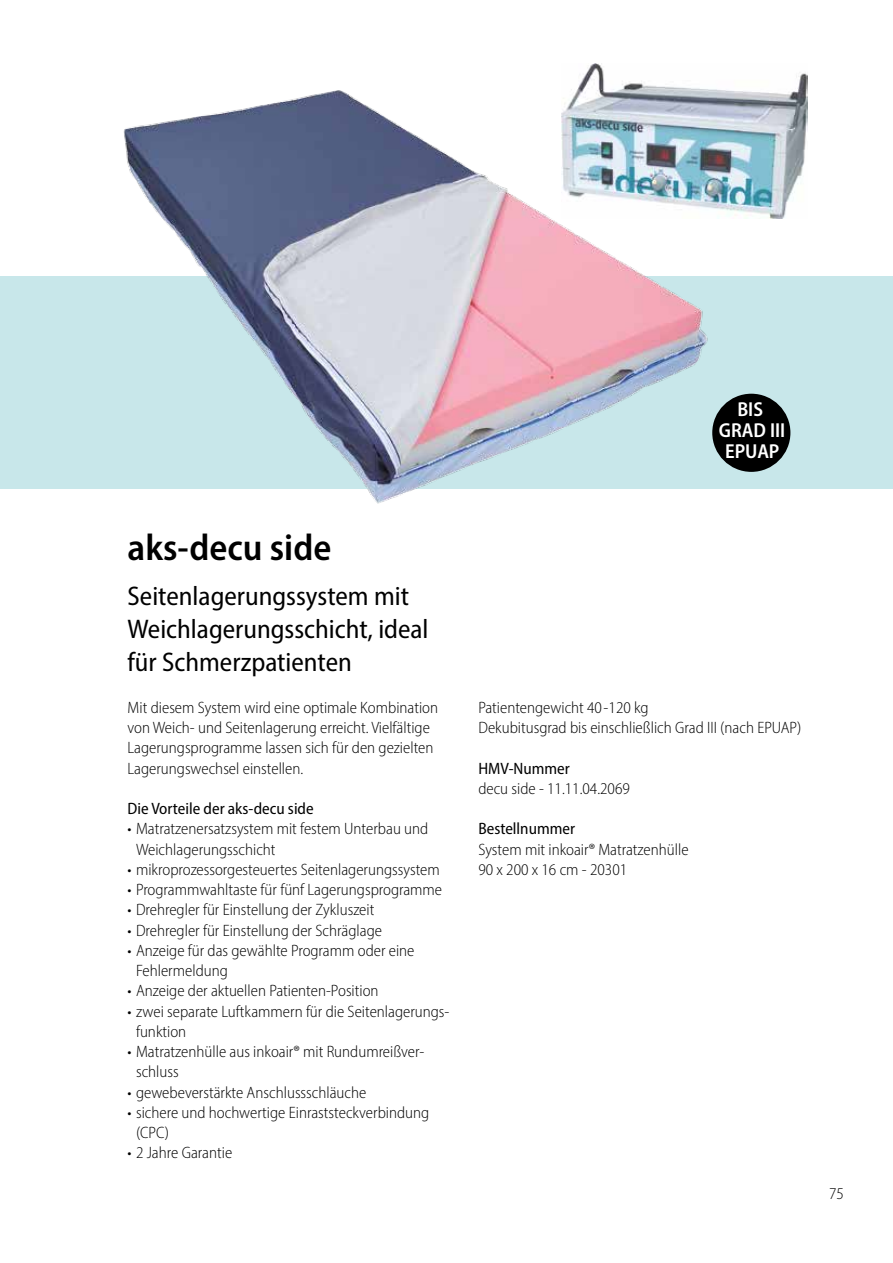
<style>
.page{position:relative;width:893px;height:1263px;background:#fff}
.page>*{position:absolute;margin:0;border:0;box-sizing:border-box;transform-origin:0 0}
.t1{font:600 semi-condensed 37.5px "Myriad Pro";color:#000}
.t2{font:semi-condensed 27px/33px "Myriad Pro";color:#000}
.t3{font:600 semi-condensed 20.25px/21px "Myriad Pro";color:#fff;text-align:center}
.t4{font:300 semi-condensed 16.5px/20.2px "Myriad Pro";color:#000}
.t5{font:semi-condensed 16.5px "Myriad Pro";color:#000}
</style>
<div class="page">
<div style="left:0;top:276px;width:893px;height:213px;background:#c8e7ea"></div>
<img style="left:593px;top:63px;width:215px;height:156px">
<img style="left:123px;top:64px;width:656px;height:440px">
<div style="left:712px;top:394px;width:78px;height:78px;background:#000;border-radius:50%"></div>
<p class="t3" style="left:719px;top:398px;width:68px">BIS<br>GRAD III<br>EPUAP</p>
<h1 class="t1" style="left:128px;top:524px;width:205px">aks-decu side</h1>
<h2 class="t2" style="left:128px;top:579px;width:303px">Seitenlagerungssystem mit<br>Weichlagerungsschicht, ideal für Schmerzpatienten</h2>
<p class="t4" style="left:128px;top:697px;width:312px">Mit diesem System wird eine optimale Kombination von Weich- und Seitenlagerung erreicht. Vielfältige Lagerungsprogramme lassen sich für den gezielten Lagerungswechsel einstellen.</p>
<p class="t5" style="left:128px;top:799px;width:188px">Die Vorteile der aks-decu side</p>
<p class="t4" style="left:136px;top:819px;width:294px;text-indent:-8px">• Matratzenersatzsystem mit festem Unterbau und<br>Weichlagerungsschicht</p>
<p class="t4" style="left:128px;top:859px;width:314px">• mikroprozessorgesteuertes Seitenlagerungssystem</p>
<p class="t4" style="left:128px;top:879px;width:316px">• Programmwahltaste für fünf Lagerungsprogramme</p>
<p class="t4" style="left:128px;top:900px;width:248px">• Drehregler für Einstellung der Zykluszeit</p>
<p class="t4" style="left:128px;top:920px;width:256px">• Drehregler für Einstellung der Schräglage</p>
<p class="t4" style="left:136px;top:940px;width:280px;text-indent:-8px">• Anzeige für das gewählte Programm oder eine<br>Fehlermeldung</p>
<p class="t4" style="left:128px;top:981px;width:253px">• Anzeige der aktuellen Patienten-Position</p>
<p class="t4" style="left:136px;top:1001px;width:315px;text-indent:-8px">• zwei separate Luftkammern für die Seitenlagerungs&shy;funktion</p>
<p class="t4" style="left:136px;top:1041px;width:290px;text-indent:-8px">• Matratzenhülle aus inkoair® mit Rundumreißver&shy;schluss</p>
<p class="t4" style="left:128px;top:1082px;width:240px">• gewebeverstärkte Anschlussschläuche</p>
<p class="t4" style="left:136px;top:1102px;width:295px;text-indent:-8px">• sichere und hochwertige Einraststeckverbindung (CPC)</p>
<p class="t4" style="left:128px;top:1143px;width:106px">• 2 Jahre Garantie</p>
<p class="t4" style="left:478px;top:697px;width:325px">Patientengewicht 40-120 kg<br>Dekubitusgrad bis einschließlich Grad III (nach EPUAP)</p>
<p class="t5" style="left:478px;top:758px;width:93px">HMV-Nummer</p>
<p class="t4" style="left:478px;top:778px;width:153px">decu side - 11.11.04.2069</p>
<p class="t5" style="left:478px;top:819px;width:98px">Bestellnummer</p>
<p class="t4" style="left:478px;top:839px;width:212px">System mit inkoair® Matratzenhülle<br>90 x 200 x 16 cm - 20301</p>
<p class="t4" style="left:829px;top:1183px;width:16px">75</p>
</div>
